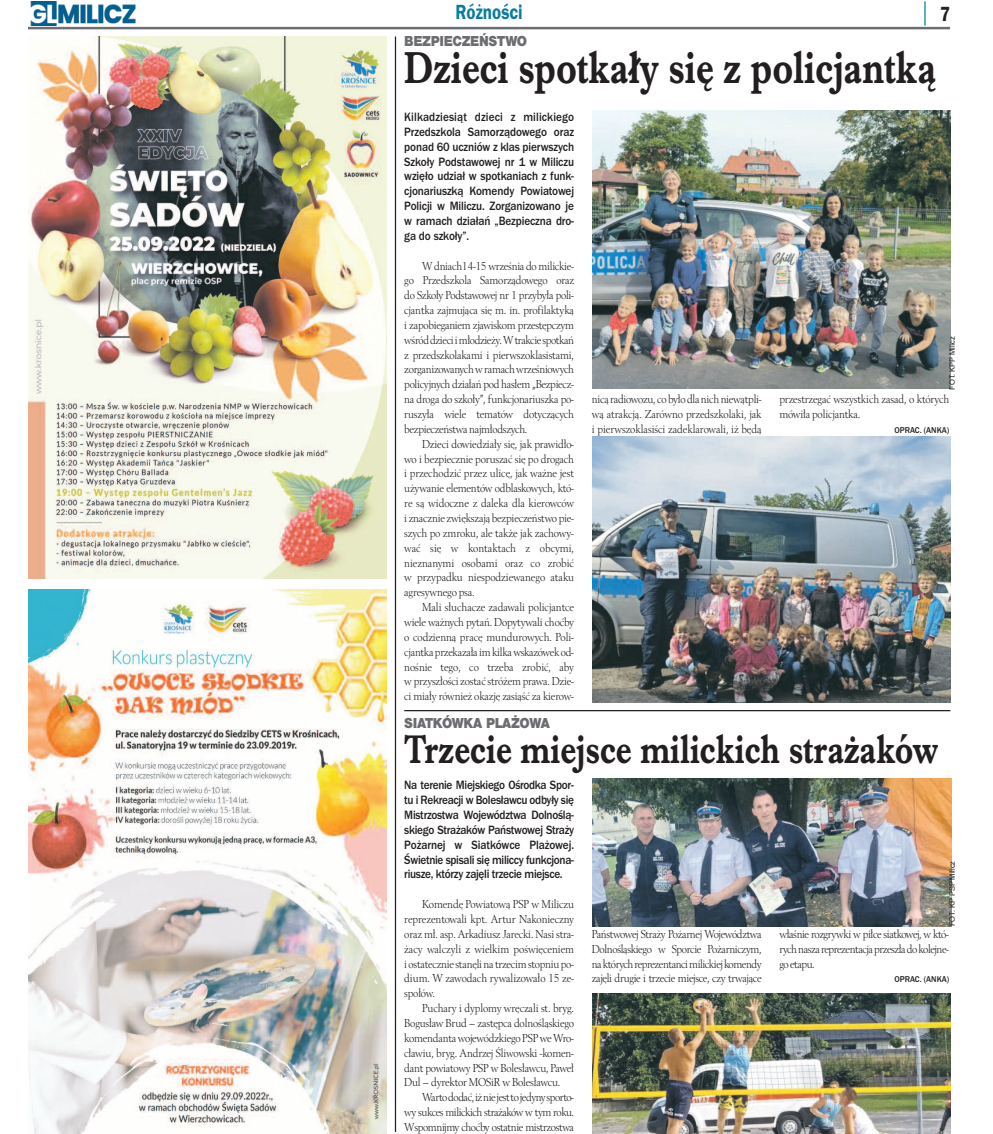
<style>
.page{position:relative;width:993px;height:1134px;background:#fff}
.page>*{position:absolute;margin:0;border:0;box-sizing:border-box;transform-origin:0 0}
.t1{font:700 46.25px "Imprint URWTCE";color:#231f20;scale:.8 1}
.t2{font:700 41.25px "Imprint URWTCE";color:#231f20;scale:.8 1}
.t3{font:21.25px "Franklin Got URWTCE Dem";color:#0a7c9d;scale:.8 1}
.t4{font:21.25px "Franklin Got URWTCE Dem";color:#231f20;scale:.8 1}
.t5{font:900 15px "Nimbus San TCE";letter-spacing:-.025em;color:#6c6d70;scale:.9 1}
.t6{font:500 12.5px/14.9px "Franklin Got URWTCE";letter-spacing:-.025em;color:#231f20;text-align:justify;scale:.9 1}
.t7{font:12px/14.9px "Berling TCE";letter-spacing:-.015em;color:#231f20;text-align:justify;scale:.9 1}
.t8{font:500 8.75px "Franklin Got URWTCE";color:#231f20;scale:.95 1}
.t9{font:7.5px "Helvetica";letter-spacing:-.005em;color:#231f20}
</style>
<div class="page">
<img style="left:30px;top:1px;width:106px;height:25px">
<hr style="left:28px;top:27px;width:921px;height:2px;background:#6c6d70">
<svg style="left:924px;top:1px;width:1px;height:25px"></svg>
<img style="left:592px;top:110px;width:358px;height:279px">
<img style="left:592px;top:437px;width:358px;height:265px">
<img style="left:592px;top:779px;width:359px;height:147px">
<img style="left:592px;top:993px;width:358px;height:141px">
<hr style="left:404px;top:710px;width:546px;height:1px;background:#231f20">
<hr style="left:395px;top:36px;width:1px;height:1096px;background:#231f20">
<img style="left:28px;top:36px;width:358px;height:543px">
<img style="left:28px;top:589px;width:358px;height:545px">
<h3 class="t3" style="left:455px;top:0;width:85px">Różności</h3>
<h3 class="t4" style="left:939px;top:1px;width:14px">7</h3>
<p class="t5" style="left:404px;top:33px;width:138px">BEZPIECZEŃSTWO</p>
<h1 class="t1" style="left:404px;top:40px;width:666px">Dzieci spotkały się z policjantką</h1>
<p class="t6" style="left:404px;top:109px;width:190px">Kilkadziesiąt dzieci z milickiego Przedszkola Samorządowego oraz ponad 60 uczniów z klas pierwszych Szkoły Podstawowej nr 1 w Miliczu wzięło udział w spotkaniach z funk&shy;cjonariuszką Komendy Powiatowej Policji w Miliczu. Zorganizowano je w ramach działań „Bezpieczna dro&shy;ga do szkoły”.</p>
<p class="t7" style="left:404px;top:258px;width:190px;text-indent:18px">W dniach14-15 września do milickie&shy;go Przedszkola Samorządowego oraz do Szkoły Podstawowej nr 1 przybyła poli&shy;cjantka zajmująca się m. in. profilaktyką i zapobieganiem zjawiskom przestępczym wśróddzieciimłodzieży.Wtrakcie spotkań z przedszkolakami i pierwszoklasistami, zorganizowanychwramachwrześniowych policyjnych działań pod hasłem „Bezpiecz&shy;na droga do szkoły”, funkcjonariuszka po&shy;ruszyła wiele tematów dotyczących bezpieczeństwa najmłodszych.</p>
<p class="t7" style="left:404px;top:436px;width:190px;text-indent:18px">Dzieci dowiedziały się, jak prawidło&shy;wo i bezpiecznie poruszać się po drogach i przechodzić przez ulicę, jak ważne jest używanie elementów odblaskowych, któ&shy;re są widoczne z daleka dla kierowców i znacznie zwiększają bezpieczeństwo pie&shy;szych po zmroku, ale także jak zachowy&shy;wać się w kontaktach z obcymi, nieznanymi osobami oraz co zrobić w przypadku niespodziewanego ataku agresywnego psa.</p>
<p class="t7" style="left:404px;top:599px;width:190px;text-indent:18px">Mali słuchacze zadawali policjantce wiele ważnych pytań. Dopytywali choćby o codzienną pracę mundurowych. Poli&shy;cjantkaprzekazała imkilkawskazówek od&shy;nośnie tego, co trzeba zrobić, aby w przyszłości zostać stróżem prawa. Dzie&shy;ci miały również okazję zasiąść za kierow-</p>
<p class="t9" style="left:948px;top:390px;width:55px;rotate:-90deg">FOT. KPP Milicz</p>
<p class="t7" style="left:591px;top:392px;width:190px">nicą radiowozu, co byłodlanichniewątpli&shy;wą atrakcją. Zarówno przedszkolaki, jak i pierwszoklasiści zadeklarowali, iż będą</p>
<p class="t7" style="left:779px;top:392px;width:190px">przestrzegać wszystkich zasad, o których mówiła policjantka.</p>
<p class="t8" style="left:894px;top:425px;width:59px">OPRAC. (ANKA)</p>
<p class="t5" style="left:404px;top:713px;width:163px">SIATKÓWKA PLAŻOWA</p>
<h2 class="t2" style="left:404px;top:724px;width:669px">Trzecie miejsce milickich strażaków</h2>
<p class="t6" style="left:404px;top:777px;width:190px">Na terenie Miejskiego Ośrodka Spor&shy;tu i Rekreacji w Bolesławcu odbyły się Mistrzostwa Województwa Dolnoślą&shy;skiego Strażaków Państwowej Straży Pożarnej w Siatkówce Plażowej.<br>Świetnie spisali się miliccy funkcjona&shy;riusze, którzy zajęli trzecie miejsce.</p>
<p class="t7" style="left:404px;top:896px;width:190px;text-indent:18px">Komendę Powiatową PSP w Miliczu reprezentowali kpt. Artur Nakonieczny oraz mł. asp. Arkadiusz Jarecki. Nasi stra&shy;żacy walczyli z wielkim poświęceniem i ostatecznie stanęlina trzecimstopniupo&shy;dium. W zawodach rywalizowało 15 ze&shy;społów.</p>
<p class="t7" style="left:404px;top:1000px;width:190px;text-indent:18px">Puchary i dyplomy wręczali st. bryg.<br>Bogusław Brud – zastępca dolnośląskiego komendantawojewódzkiego PSPweWro&shy;cławiu, bryg. Andrzej Śliwowski -komen&shy;dant powiatowy PSP w Bolesławcu, Paweł Dul – dyrektor MOSiR w Bolesławcu.</p>
<p class="t7" style="left:404px;top:1090px;width:190px;text-indent:18px">Wartododać,iżniejesttojedynysporto&shy;wy sukces milickich strażaków w tym roku.<br>Wspomnijmy choćby ostatnie mistrzostwa</p>
<p class="t9" style="left:948px;top:926px;width:67px;rotate:-90deg">FOT. KP PSP Milicz</p>
<p class="t7" style="left:591px;top:926px;width:190px">Państwowej Straży Pożarnej Województwa Dolnośląskiego w Sporcie Pożarniczym, naktórychreprezentancimilickiejkomendy zajęli drugie i trzecie miejsce, czy trwające</p>
<p class="t7" style="left:779px;top:926px;width:189px">właśnie rozgrywki w piłce siatkowej, w któ&shy;rychnasza reprezentacjaprzeszładokolejne&shy;go etapu.</p>
<p class="t8" style="left:894px;top:974px;width:59px">OPRAC. (ANKA)</p>
</div>
